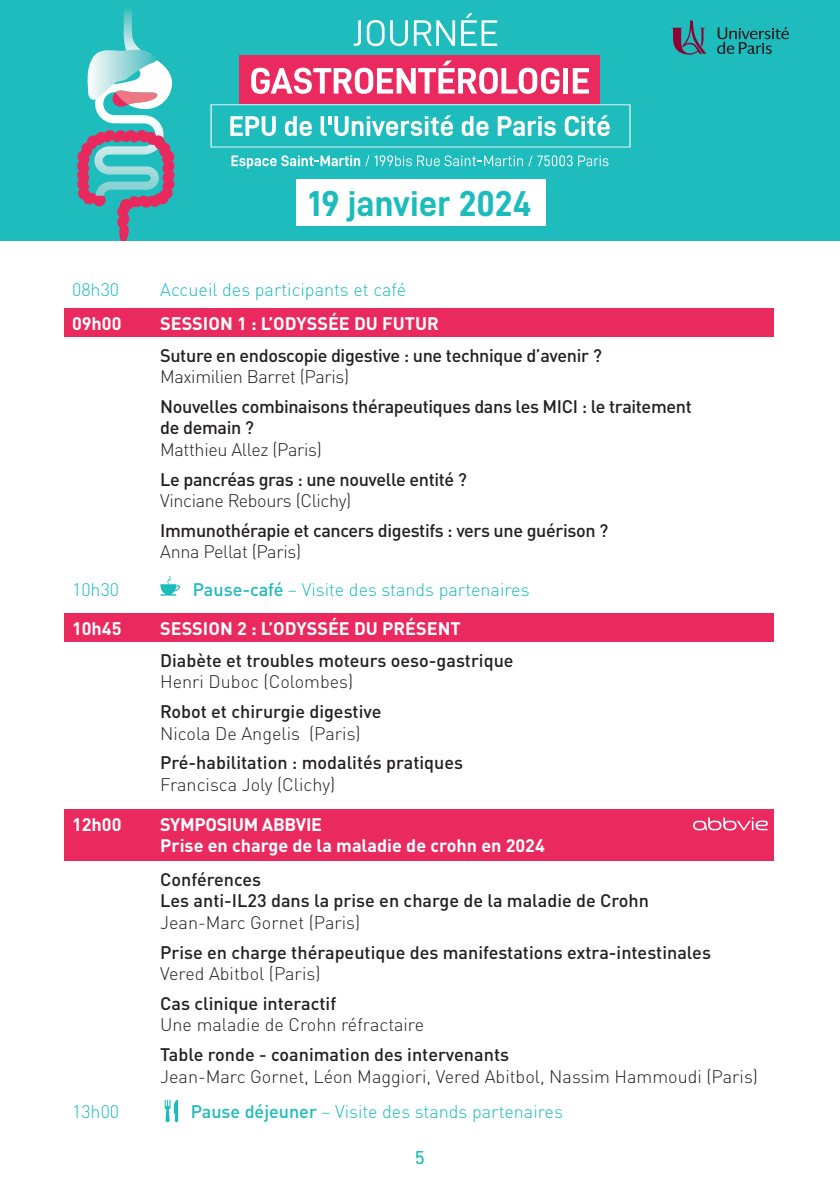
<style>
.page{position:relative;width:840px;height:1191px;background:#fff}
.page>*{position:absolute;margin:0;border:0;box-sizing:border-box;transform-origin:0 0}
.t1{font:36px "D DIN Bold";color:#1cbcbd}
.t2{font:500 18px/21.6px "DIN Pro";letter-spacing:-.005em;color:#231f20}
.t3{font:300 18px "DIN Pro";color:#231f20}
.t4{font:300 18px "DIN Pro";color:#1cbcbd}
.t5{font:700 18px/21.6px "DIN Pro";color:#fff}
.t6{font:300 18px "DIN Pro";letter-spacing:-.02em;color:#231f20}
.t7{font:18px "DIN Pro";color:#1cbcbd}
.s1{font-weight:500}
</style>
<div class="page">
<div style="left:0;top:0;width:839px;height:240px;background:#1ebcbd"></div>
<svg style="left:77px;top:9px;width:97px;height:231px"></svg>
<svg style="left:671px;top:21px;width:35px;height:34px"></svg>
<svg style="left:717px;top:27px;width:71px;height:27px"></svg>
<div style="left:64px;top:308px;width:709px;height:28px;background:#ea295e"></div>
<div style="left:64px;top:613px;width:709px;height:29px;background:#ea295e"></div>
<div style="left:64px;top:810px;width:709px;height:51px;background:#ea295e"></div>
<svg style="left:160px;top:576px;width:20px;height:19px"></svg>
<svg style="left:693px;top:817px;width:74px;height:13px"></svg>
<svg style="left:164px;top:1099px;width:14px;height:23px"></svg>
<div style="left:240px;top:55px;width:359px;height:49px;background:#ea295e"></div>
<svg style="left:251px;top:61px;width:308px;height:33px"></svg>
<div style="left:563px;top:68px;width:5px;height:26px;background:#fff"></div>
<svg style="left:572px;top:68px;width:16px;height:26px"></svg>
<svg style="left:231px;top:155px;width:180px;height:13px"></svg>
<svg style="left:417px;top:155px;width:105px;height:11px"></svg>
<svg style="left:528px;top:155px;width:80px;height:11px"></svg>
<svg style="left:210px;top:104px;width:420px;height:43px"></svg>
<div style="left:295px;top:179px;width:250px;height:47px;background:#fff"></div>
<svg style="left:353px;top:20px;width:31px;height:26px"></svg>
<svg style="left:390px;top:20px;width:17px;height:26px"></svg>
<svg style="left:413px;top:20px;width:42px;height:26px"></svg>
<svg style="left:461px;top:13px;width:36px;height:33px"></svg>
<h1 class="t1" style="left:308px;top:183px;width:224px">19 janvier 2024</h1>
<p class="t4" style="left:72px;top:276px;width:49px">08h30</p>
<p class="t4" style="left:160px;top:276px;width:247px">Accueil des participants et café</p>
<p class="t5" style="left:72px;top:310px;width:51px">09h00</p>
<p class="t5" style="left:160px;top:310px;width:280px">SESSION 1 : L’ODYSSÉE DU FUTUR</p>
<p class="t2" style="left:160px;top:342px;width:443px">Suture en endoscopie digestive : une technique d’avenir ?</p>
<p class="t6" style="left:160px;top:363px;width:190px">Maximilien Barret (Paris)</p>
<p class="t2" style="left:160px;top:393px;width:533px">Nouvelles combinaisons thérapeutiques dans les MICI : le traitement de demain ?</p>
<p class="t6" style="left:160px;top:436px;width:163px">Matthieu Allez (Paris)</p>
<p class="t2" style="left:160px;top:466px;width:308px">Le pancréas gras : une nouvelle entité ?</p>
<p class="t6" style="left:160px;top:487px;width:192px">Vinciane Rebours (Clichy)</p>
<p class="t2" style="left:160px;top:517px;width:449px">Immunothérapie et cancers digestifs : vers une guérison ?</p>
<p class="t6" style="left:160px;top:538px;width:142px">Anna Pellat (Paris)</p>
<p class="t4" style="left:72px;top:575px;width:49px">10h30</p>
<p class="t4" style="left:193px;top:575px;width:338px"><span class="s1">Pause-café</span> – Visite des stands partenaires</p>
<p class="t5" style="left:72px;top:616px;width:51px">10h45</p>
<p class="t5" style="left:160px;top:616px;width:302px">SESSION 2 : L’ODYSSÉE DU PRÉSENT</p>
<p class="t2" style="left:160px;top:647px;width:355px">Diabète et troubles moteurs oeso-gastrique</p>
<p class="t3" style="left:160px;top:668px;width:194px">Henri Duboc (Colombes)</p>
<p class="t2" style="left:160px;top:699px;width:223px">Robot et chirurgie digestive</p>
<p class="t3" style="left:160px;top:719px;width:202px">Nicola De Angelis (Paris)</p>
<p class="t2" style="left:160px;top:750px;width:304px">Pré-habilitation : modalités pratiques</p>
<p class="t3" style="left:160px;top:770px;width:176px">Francisca Joly (Clichy)</p>
<p class="t5" style="left:72px;top:811px;width:51px">12h00</p>
<p class="t5" style="left:160px;top:811px;width:386px">SYMPOSIUM ABBVIE<br>Prise en charge de la maladie de crohn en 2024</p>
<p class="t2" style="left:160px;top:866px;width:490px">Conférences<br>Les anti-IL23 dans la prise en charge de la maladie de Crohn</p>
<p class="t3" style="left:160px;top:908px;width:201px">Jean-Marc Gornet (Paris)</p>
<p class="t2" style="left:160px;top:939px;width:552px">Prise en charge thérapeutique des manifestations extra-intestinales</p>
<p class="t3" style="left:160px;top:959px;width:162px">Vered Abitbol (Paris)</p>
<p class="t2" style="left:160px;top:990px;width:177px">Cas clinique interactif</p>
<p class="t3" style="left:160px;top:1011px;width:265px">Une maladie de Crohn réfractaire</p>
<p class="t2" style="left:160px;top:1041px;width:350px">Table ronde - coanimation des intervenants</p>
<p class="t3" style="left:160px;top:1062px;width:599px">Jean-Marc Gornet, Léon Maggiori, Vered Abitbol, Nassim Hammoudi (Paris)</p>
<p class="t4" style="left:72px;top:1097px;width:49px">13h00</p>
<p class="t4" style="left:191px;top:1097px;width:373px"><span class="s1">Pause déjeuner</span> – Visite des stands partenaires</p>
<p class="t7" style="left:415px;top:1143px;width:11px">5</p>
</div>
